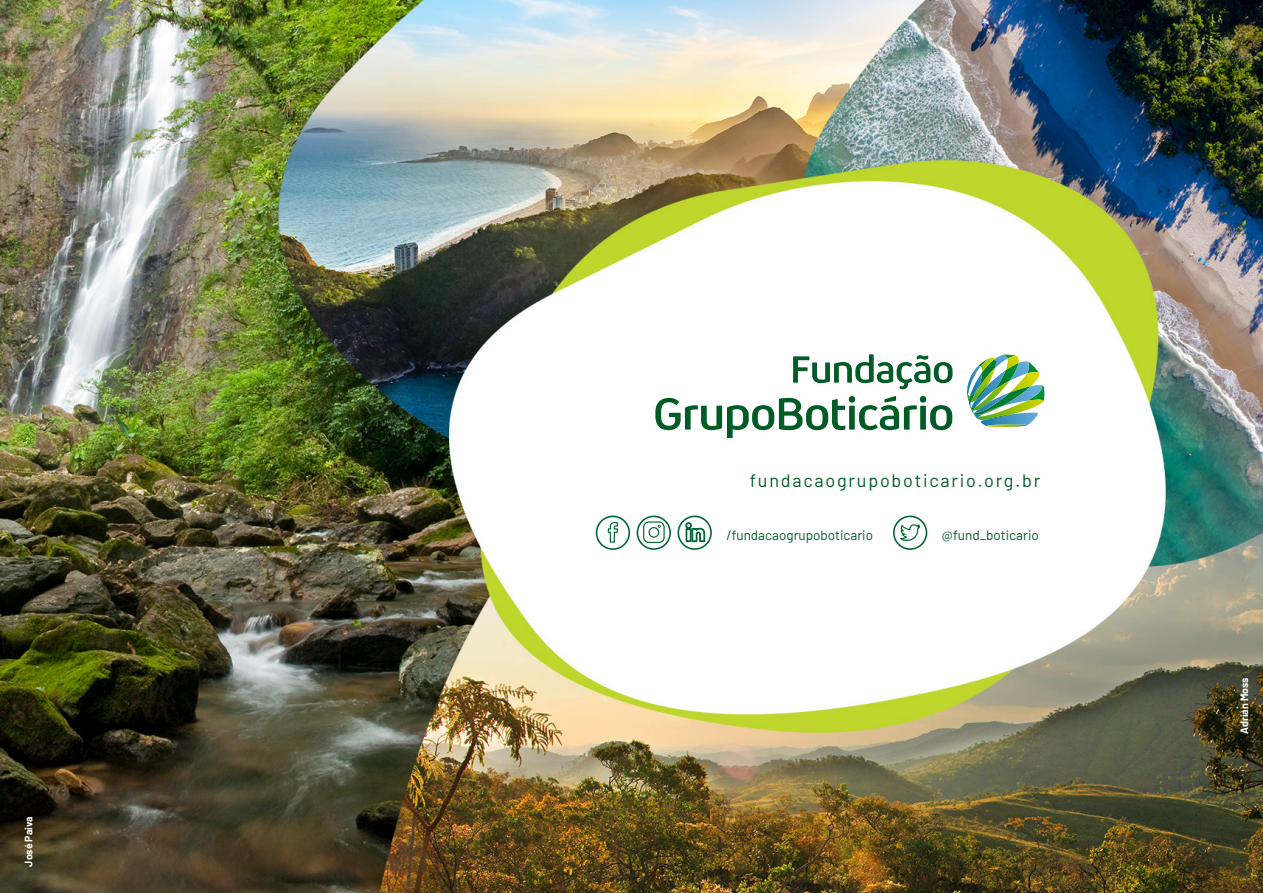
<style>
.page{position:relative;width:1263px;height:893px;background:#fff}
.page>*{position:absolute;margin:0;border:0;box-sizing:border-box;transform-origin:0 0}
.t1{font:18px "Barlow";letter-spacing:.1em;color:#005b2a}
.t2{font:13.5px "Barlow";color:#005b2a}
.t3{font:700 10.5px "Barlow";color:#fff}
</style>
<div class="page">
<img style="left:0;top:0;width:1263px;height:893px">
<div style="left:592px;top:512px;width:41px;height:41px;background:#fff"></div>
<svg style="left:596px;top:516px;width:34px;height:34px"></svg>
<div style="left:633px;top:512px;width:41px;height:41px;background:#fff"></div>
<svg style="left:637px;top:516px;width:34px;height:34px"></svg>
<div style="left:674px;top:512px;width:41px;height:41px;background:#fff"></div>
<svg style="left:677px;top:516px;width:35px;height:34px"></svg>
<div style="left:890px;top:512px;width:40px;height:41px;background:#fff"></div>
<svg style="left:893px;top:516px;width:34px;height:34px"></svg>
<div style="left:631px;top:345px;width:437px;height:92px;background:#fff"></div>
<img style="left:967px;top:354px;width:78px;height:73px">
<svg style="left:655px;top:396px;width:297px;height:41px"></svg>
<svg style="left:793px;top:354px;width:159px;height:35px"></svg>
<p class="t3" style="left:21px;top:866px;width:52px;rotate:-90deg">José Paiva</p>
<h1 class="t1" style="left:750px;top:468px;width:292px">fundacaogrupoboticario.org.br</h1>
<p class="t2" style="left:726px;top:526px;width:148px">/fundacaogrupoboticario</p>
<p class="t2" style="left:942px;top:526px;width:98px">@fund_boticario</p>
<p class="t3" style="left:1236px;top:734px;width:58px;rotate:-90deg">Adrian Moss</p>
</div>
